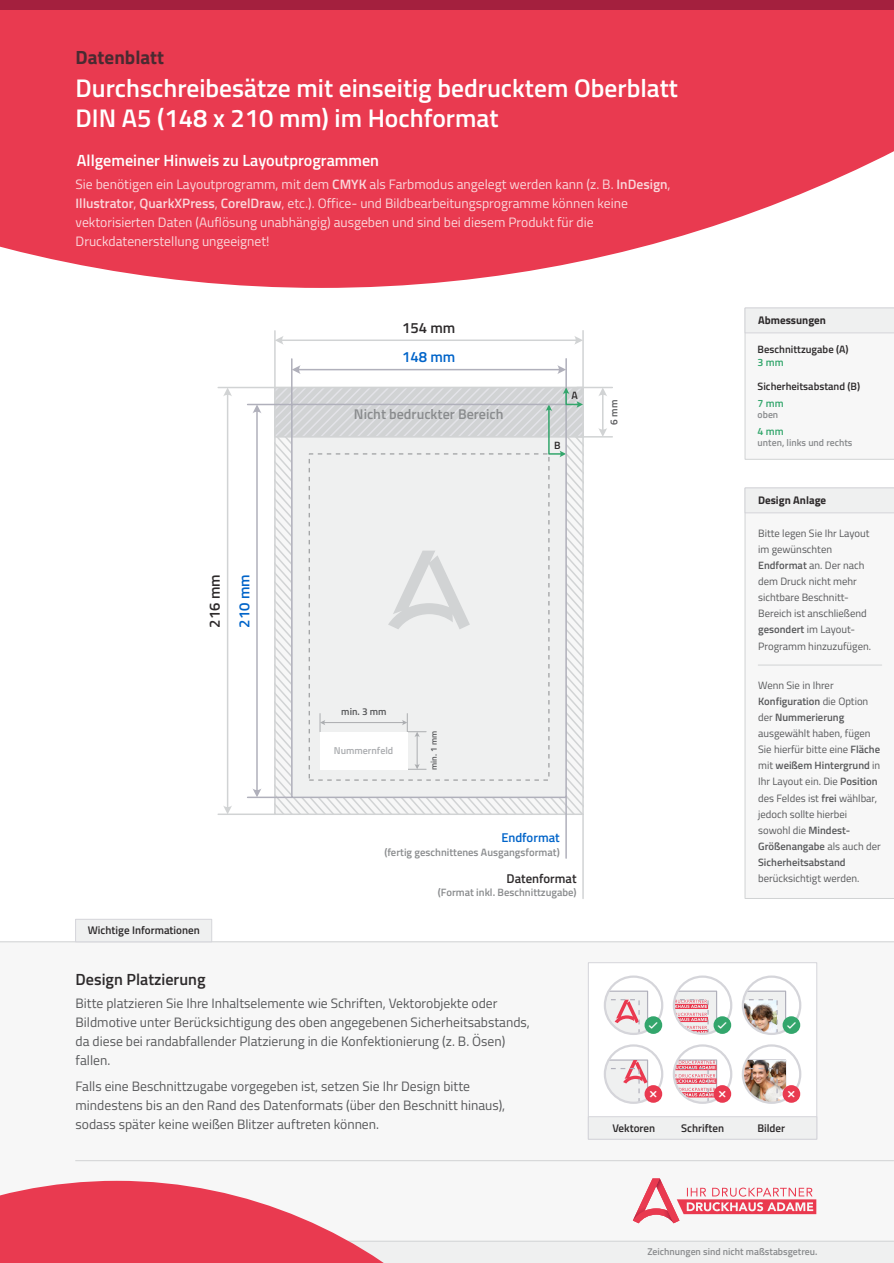
<style>
.page{position:relative;width:894px;height:1263px;background:#fff}
.page>*{position:absolute;margin:0;border:0;box-sizing:border-box;transform-origin:0 0}
.t1{font:600 25.5px/30px "Titillium Web";color:#fff}
.t2{font:700 19.2px "Titillium Web";color:#4a2a31}
.t3{font:600 16.2px "Titillium Web";color:#fff}
.t4{font:600 16.2px "Titillium Web";color:#2d2a2b}
.t5{font:600 14.85px "Titillium Web";color:#0064c9}
.t6{font:600 14.85px "Titillium Web";color:#2d2a2b}
.t7{font:600 14.1px "Titillium Web";color:#8a8c8e}
.t8{font:13.65px/19.2px "Titillium Web";color:#58595b}
.t9{font:13.65px/19.2px "Titillium Web";color:rgb(255 255 255/.8)}
.t10{font:600 12.75px "Titillium Web";color:#2d2a2b}
.t11{font:600 12.75px "Titillium Web";color:#0064c9}
.t12{font:600 11.1px "Titillium Web";color:#2d2a2b}
.t13{font:700 11.1px "Titillium Web";color:#2d2a2b}
.t14{font:10.65px/16.2px "Titillium Web";color:#58595b}
.t15{font:600 10.65px "Titillium Web";color:#8a8c8e}
.t16{font:600 10.65px "Titillium Web";color:#2d2a2b}
.t17{font:600 10.65px "Titillium Web";letter-spacing:.11em;color:#33a66c}
.t18{font:600 10.5px "Titillium Web";color:#2d2a2b}
.t19{font:600 10.05px "Titillium Web";color:#abadb0}
.t20{font:600 10.05px "Titillium Web";color:#58595b}
.t21{font:600 9.75px "Titillium Web";color:#8a8c8e}
.t22{font:600 8.55px "Titillium Web";color:#58595b}
.s1{font-weight:600}
</style>
<div class="page">
<svg style="left:0;top:10px;width:893px;height:278px;background:#eb5165"></svg>
<div style="left:0;top:0;width:893px;height:10px;background:#a4203e"></div>
<div style="left:0;top:942px;width:893px;height:321px;background:#f7f7f7"></div>
<svg style="left:633px;top:1178px;width:183px;height:45px"></svg>
<hr style="left:76px;top:1160px;width:817px;height:1px;background:#d1d3d4">
<div style="left:0;top:1241px;width:893px;height:22px;background:#eff0f0"></div>
<hr style="left:0;top:1241px;width:893px;height:1px;background:#d1d3d4">
<svg style="left:0;top:1181px;width:591px;height:82px"></svg>
<hr style="left:0;top:941px;width:893px;height:1px;background:#d1d3d4">
<div style="left:587px;top:962px;width:229px;height:177px;background:#fff;border:1px solid #d5d5da"></div>
<div style="left:587px;top:1116px;width:229px;height:23px;background:#eff0f0;border:1px solid #d5d5da"></div>
<svg style="left:604px;top:977px;width:58px;height:57px"></svg>
<div style="left:603px;top:975px;width:60px;height:60px;border:2px solid #d5d5da;border-radius:50%"></div>
<div style="left:644px;top:1016px;width:18px;height:18px;background:#33a66c;border-radius:50%"></div>
<svg style="left:604px;top:1045px;width:58px;height:58px"></svg>
<div style="left:603px;top:1044px;width:60px;height:60px;border:2px solid #d5d5da;border-radius:50%"></div>
<div style="left:644px;top:1085px;width:18px;height:18px;background:#e93a50;border-radius:50%"></div>
<svg style="left:673px;top:977px;width:58px;height:57px"></svg>
<div style="left:672px;top:975px;width:60px;height:60px;border:2px solid #d5d5da;border-radius:50%"></div>
<div style="left:713px;top:1016px;width:18px;height:18px;background:#33a66c;border-radius:50%"></div>
<svg style="left:673px;top:1045px;width:58px;height:58px"></svg>
<div style="left:672px;top:1044px;width:60px;height:60px;border:2px solid #d5d5da;border-radius:50%"></div>
<div style="left:713px;top:1085px;width:18px;height:18px;background:#e93a50;border-radius:50%"></div>
<svg style="left:742px;top:977px;width:57px;height:57px"></svg>
<div style="left:741px;top:975px;width:60px;height:60px;border:2px solid #d5d5da;border-radius:50%"></div>
<div style="left:782px;top:1016px;width:17px;height:18px;background:#33a66c;border-radius:50%"></div>
<div style="left:741px;top:1044px;width:60px;height:60px;border:2px solid #d5d5da;border-radius:50%"></div>
<div style="left:782px;top:1085px;width:17px;height:18px;background:#e93a50;border-radius:50%"></div>
<div style="left:75px;top:919px;width:137px;height:23px;background:#eff0f0;border:1px solid #d5d5da"></div>
<svg style="left:598px;top:388px;width:9px;height:8px"></svg>
<svg style="left:598px;top:428px;width:9px;height:8px"></svg>
<hr style="left:601px;top:395px;width:2px;height:35px;background:#d1d3d4">
<hr style="left:576px;top:436px;width:36px;height:2px;background:#d1d3d4">
<hr style="left:576px;top:387px;width:36px;height:1px;background:#d1d3d4">
<hr style="left:565px;top:359px;width:1px;height:45px;background:#b0b0bb">
<hr style="left:247px;top:404px;width:45px;height:1px;background:#b0b0bb">
<hr style="left:582px;top:331px;width:1px;height:56px;background:#d1d3d4">
<hr style="left:218px;top:387px;width:57px;height:1px;background:#d1d3d4">
<hr style="left:291px;top:359px;width:1px;height:45px;background:#b0b0bb">
<hr style="left:247px;top:797px;width:45px;height:1px;background:#b0b0bb">
<svg style="left:292px;top:365px;width:9px;height:9px"></svg>
<svg style="left:557px;top:365px;width:9px;height:9px"></svg>
<hr style="left:299px;top:369px;width:259px;height:1px;background:#b0b0bb">
<svg style="left:252px;top:789px;width:9px;height:8px"></svg>
<svg style="left:252px;top:405px;width:9px;height:8px"></svg>
<hr style="left:256px;top:412px;width:2px;height:378px;background:#b0b0bb">
<svg style="left:275px;top:336px;width:8px;height:9px"></svg>
<svg style="left:574px;top:336px;width:9px;height:9px"></svg>
<hr style="left:282px;top:339px;width:293px;height:2px;background:#d1d3d4">
<svg style="left:223px;top:805px;width:9px;height:8px"></svg>
<svg style="left:223px;top:388px;width:9px;height:8px"></svg>
<hr style="left:227px;top:395px;width:1px;height:412px;background:#d1d3d4">
<hr style="left:274px;top:331px;width:1px;height:56px;background:#d1d3d4">
<hr style="left:218px;top:813px;width:57px;height:2px;background:#d1d3d4">
<hr style="left:565px;top:796px;width:1px;height:62px;background:#b0b0bb">
<hr style="left:582px;top:814px;width:1px;height:84px;background:#d1d3d4">
<svg style="left:275px;top:387px;width:308px;height:427px"></svg>
<svg style="left:744px;top:308px;width:149px;height:152px"></svg>
<svg style="left:744px;top:513px;width:149px;height:386px"></svg>
<svg style="left:744px;top:488px;width:149px;height:25px"></svg>
<hr style="left:757px;top:665px;width:124px;height:1px;background:#d1d3d4">
<div style="left:320px;top:732px;width:87px;height:37px;background:#fff"></div>
<svg style="left:604px;top:1059px;width:52px;height:44px"></svg>
<svg style="left:673px;top:1059px;width:52px;height:44px"></svg>
<img style="left:742px;top:1059px;width:52px;height:44px">
<svg style="left:604px;top:991px;width:53px;height:43px"></svg>
<svg style="left:673px;top:991px;width:53px;height:43px"></svg>
<svg style="left:742px;top:991px;width:53px;height:43px"></svg>
<h2 class="t2" style="left:76px;top:42px;width:90px">Datenblatt</h2>
<h1 class="t1" style="left:76px;top:73px;width:603px">Durchschreibesätze mit einseitig bedrucktem Oberblatt<br>DIN A5 (148 x 210 mm) im Hochformat</h1>
<h3 class="t3" style="left:77px;top:147px;width:303px">Allgemeiner Hinweis zu Layoutprogrammen</h3>
<p class="t9" style="left:76px;top:174px;width:596px">Sie benötigen ein Layoutprogramm, mit dem <span class="s1">CMYK</span> als Farbmodus angelegt werden kann (z. B. <span class="s1">InDesign</span>, <span class="s1">Illustrator</span>, <span class="s1">QuarkXPress</span>, <span class="s1">CorelDraw</span>, etc.). Office- und Bildbearbeitungsprogramme können keine vektorisierten Daten (Auflösung unabhängig) ausgeben und sind bei diesem Produkt für die Druckdatenerstellung ungeeignet!</p>
<h3 class="t6" style="left:402px;top:316px;width:55px">154 mm</h3>
<h3 class="t6" style="left:203px;top:628px;width:55px;rotate:-90deg">216 mm</h3>
<h3 class="t5" style="left:233px;top:628px;width:55px;rotate:-90deg">210 mm</h3>
<p class="t12" style="left:88px;top:922px;width:113px">Wichtige Informationen</p>
<h3 class="t4" style="left:76px;top:966px;width:131px">Design Platzierung</h3>
<h3 class="t5" style="left:402px;top:345px;width:55px">148 mm</h3>
<h3 class="t7" style="left:354px;top:403px;width:151px">Nicht bedruckter Bereich</h3>
<p class="t16" style="left:571px;top:387px;width:8px">A</p>
<p class="t18" style="left:554px;top:437px;width:8px">B</p>
<p class="t20" style="left:605px;top:425px;width:26px;rotate:-90deg">6 mm</p>
<p class="t20" style="left:341px;top:704px;width:47px">min. 3 mm</p>
<p class="t19" style="left:334px;top:742px;width:61px">Nummernfeld</p>
<p class="t22" style="left:427px;top:770px;width:40px;rotate:-90deg">min. 1 mm</p>
<p class="t11" style="left:501px;top:828px;width:60px">Endformat</p>
<p class="t15" style="left:384px;top:844px;width:177px">(fertig geschnittenes Ausgangsformat)</p>
<p class="t10" style="left:506px;top:868px;width:72px">Datenformat</p>
<p class="t15" style="left:437px;top:884px;width:140px">(Format inkl. Beschnittzugabe)</p>
<p class="t13" style="left:757px;top:311px;width:69px">Abmessungen</p>
<p class="t16" style="left:757px;top:341px;width:92px">Beschnittzugabe (A)</p>
<p class="t16" style="left:757px;top:378px;width:104px">Sicherheitsabstand (B)</p>
<p class="t21" style="left:757px;top:407px;width:22px">oben</p>
<p class="t21" style="left:757px;top:435px;width:96px">unten, links und rechts</p>
<p class="t17" style="left:757px;top:354px;width:28px">3mm</p>
<p class="t17" style="left:757px;top:395px;width:28px">7mm</p>
<p class="t17" style="left:757px;top:423px;width:28px">4mm</p>
<p class="t13" style="left:757px;top:491px;width:70px">Design Anlage</p>
<p class="t14" style="left:757px;top:524px;width:114px">Bitte legen Sie Ihr Layout im gewünschten<br><span class="s1">Endformat</span> an. Der nach dem Druck nicht mehr sichtbare Beschnitt-<br>Bereich ist anschließend <span class="s1">gesondert</span> im Layout-<br>Programm hinzuzufügen.</p>
<p class="t14" style="left:757px;top:676px;width:124px">Wenn Sie in Ihrer<br><span class="s1">Konfiguration</span> die Option der <span class="s1">Nummerierung </span>ausgewählt haben, fügen<br>Sie hierfür bitte eine <span class="s1">Fläche </span>mit <span class="s1">weißem Hintergrund</span> in<br>Ihr Layout ein. Die <span class="s1">Position </span>des Feldes ist <span class="s1">frei</span> wählbar, jedoch sollte hierbei sowohl die <span class="s1">Mindest-<br>Größenangabe</span> als auch der<br><span class="s1">Sicherheitsabstand</span></p>
<p class="t14" style="left:757px;top:870px;width:103px">berücksichtigt werden.</p>
<p class="t8" style="left:76px;top:993px;width:455px">Bitte platzieren Sie Ihre Inhaltselemente wie Schriften, Vektorobjekte oder Bildmotive unter Berücksichtigung des oben angegebenen Sicherheitsabstands, da diese bei randabfallender Platzierung in die Konfektionierung (z. B. Ösen) fallen.</p>
<p class="t8" style="left:76px;top:1076px;width:431px">Falls eine Beschnittzugabe vorgegeben ist, setzen Sie Ihr Design bitte mindestens bis an den Rand des Datenformats (über den Beschnitt hinaus), sodass später keine weißen Blitzer auftreten können.</p>
<p class="t12" style="left:612px;top:1119px;width:44px">Vektoren</p>
<p class="t12" style="left:681px;top:1119px;width:45px">Schriften</p>
<p class="t12" style="left:757px;top:1119px;width:29px">Bilder</p>
<p class="t21" style="left:647px;top:1244px;width:171px">Zeichnungen sind nicht maßstabsgetreu.</p>
</div>
